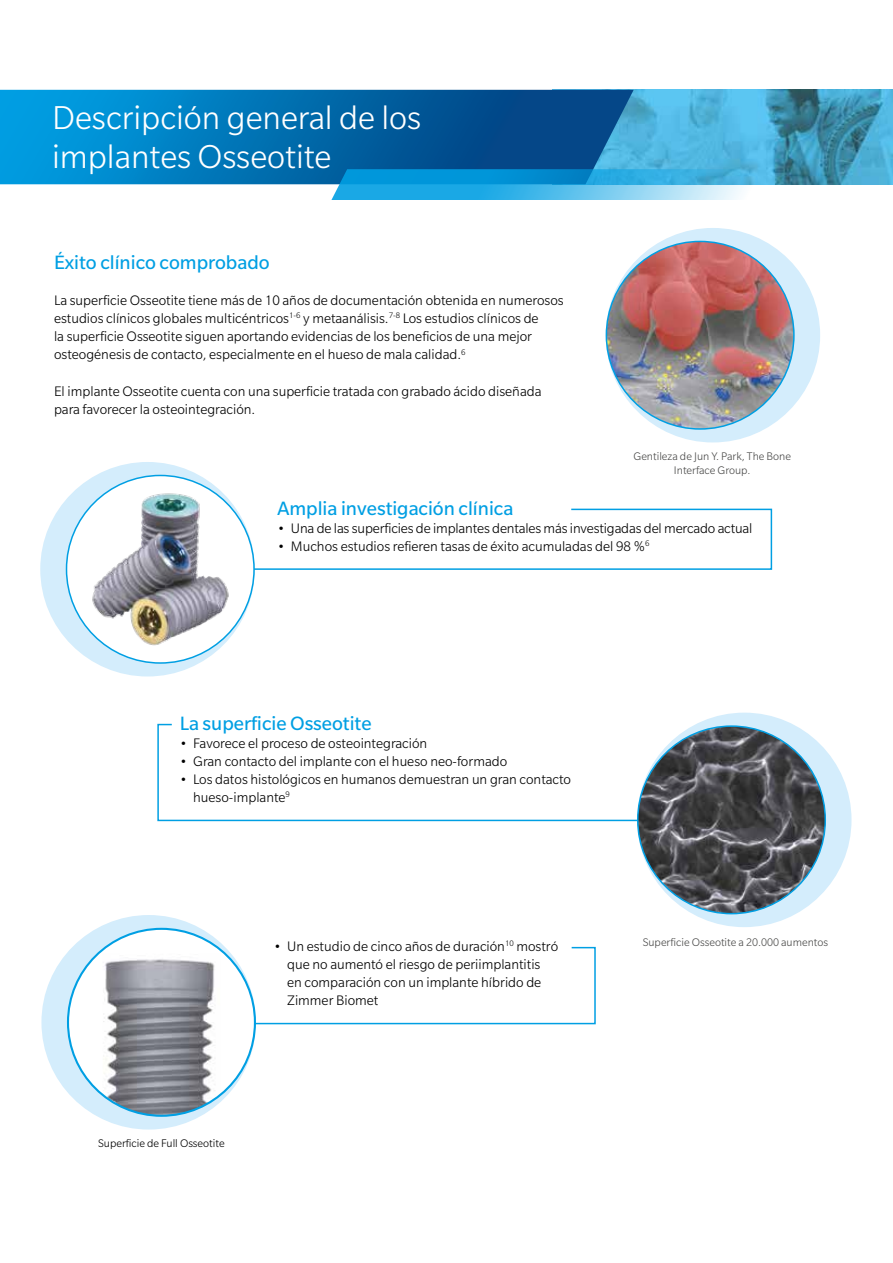
<style>
.page{position:relative;width:893px;height:1263px;background:#fff}
.page>*{position:absolute;margin:0;border:0;box-sizing:border-box;transform-origin:0 0}
.t1{font:300 36px/39px "Slate Pro";color:#fff}
.t2{font:21px "Slate Pro";color:#009fe3}
.t3{font:300 15px/18px "Slate Pro";color:#000}
.t4{font:300 12px/13.5px "Slate Pro";color:#4a4a49;text-align:center}
.t5{font:300 12px "Slate Pro";color:#000}
</style>
<div class="page">
<div style="left:40px;top:462px;width:215px;height:214px;background:#d4edfc;border-radius:50%"></div>
<div style="left:637px;top:713px;width:214px;height:214px;background:#d4edfc;border-radius:50%"></div>
<div style="left:41px;top:915px;width:215px;height:214px;background:#d4edfc;border-radius:50%"></div>
<svg style="left:157px;top:723px;width:504px;height:99px"></svg>
<div style="left:68px;top:929px;width:187px;height:187px;background:#fff;border-radius:50%"></div>
<img style="left:103px;top:959px;width:117px;height:157px">
<img style="left:638px;top:726px;width:187px;height:188px;border-radius:94px">
<svg style="left:252px;top:508px;width:521px;height:62px"></svg>
<svg style="left:253px;top:946px;width:343px;height:79px"></svg>
<div style="left:67px;top:475px;width:187px;height:188px;background:#fff;border-radius:50%"></div>
<img style="left:87px;top:489px;width:146px;height:160px">
<div style="left:606px;top:228px;width:214px;height:214px;background:#d4edfc;border-radius:50%"></div>
<img style="left:606px;top:241px;width:188px;height:188px;border-radius:94px">
<img style="left:634px;top:90px;width:259px;height:94px">
<svg style="left:0;top:90px;width:634px;height:94px;background:#0370b1"></svg>
<svg style="left:326px;top:169px;width:482px;height:30px;background:#45b0e0"></svg>
<h1 class="t1" style="left:52px;top:98px;width:371px">Descripción general de los implantes Osseotite</h1>
<h2 class="t2" style="left:54px;top:252px;width:217px">Éxito clínico comprobado</h2>
<p class="t3" style="left:54px;top:292px;width:511px">La superficie Osseotite tiene más de 10 años de documentación obtenida en numerosos estudios clínicos globales multicéntricos<sup>1-6</sup> y metaanálisis.<sup>7-8</sup> Los estudios clínicos de<br>la superficie Osseotite siguen aportando evidencias de los beneficios de una mejor osteogénesis de contacto, especialmente en el hueso de mala calidad.<sup>6</sup></p>
<p class="t3" style="left:54px;top:382px;width:489px">El implante Osseotite cuenta con una superficie tratada con grabado ácido diseñada para favorecer la osteointegración.</p>
<p class="t4" style="left:633px;top:449px;width:159px">Gentileza de Jun Y. Park, The Bone<br>Interface Group.</p>
<h2 class="t2" style="left:277px;top:497px;width:237px">Amplia investigación clínica</h2>
<p class="t3" style="left:277px;top:519px;width:476px">• Una de las superficies de implantes dentales más investigadas del mercado actual</p>
<p class="t3" style="left:277px;top:537px;width:373px">• Muchos estudios refieren tasas de éxito acumuladas del 98 %<sup>6</sup></p>
<h2 class="t2" style="left:180px;top:712px;width:193px">La superficie Osseotite</h2>
<p class="t3" style="left:180px;top:734px;width:249px">• Favorece el proceso de osteointegración</p>
<p class="t3" style="left:180px;top:752px;width:329px">• Gran contacto del implante con el hueso neo-formado</p>
<p class="t3" style="left:193px;top:770px;width:379px;text-indent:-13px">• Los datos histológicos en humanos demuestran un gran contacto hueso-implante<sup>9</sup></p>
<p class="t3" style="left:287px;top:937px;width:273px;text-indent:-13px">• Un estudio de cinco años de duración<sup>10</sup> mostró que no aumentó el riesgo de periimplantitis en comparación con un implante híbrido de Zimmer Biomet</p>
<p class="t5" style="left:98px;top:1137px;width:128px">Superficie de Full Osseotite</p>
<p class="t4" style="left:643px;top:935px;width:187px">Superficie Osseotite a 20.000 aumentos</p>
</div>
